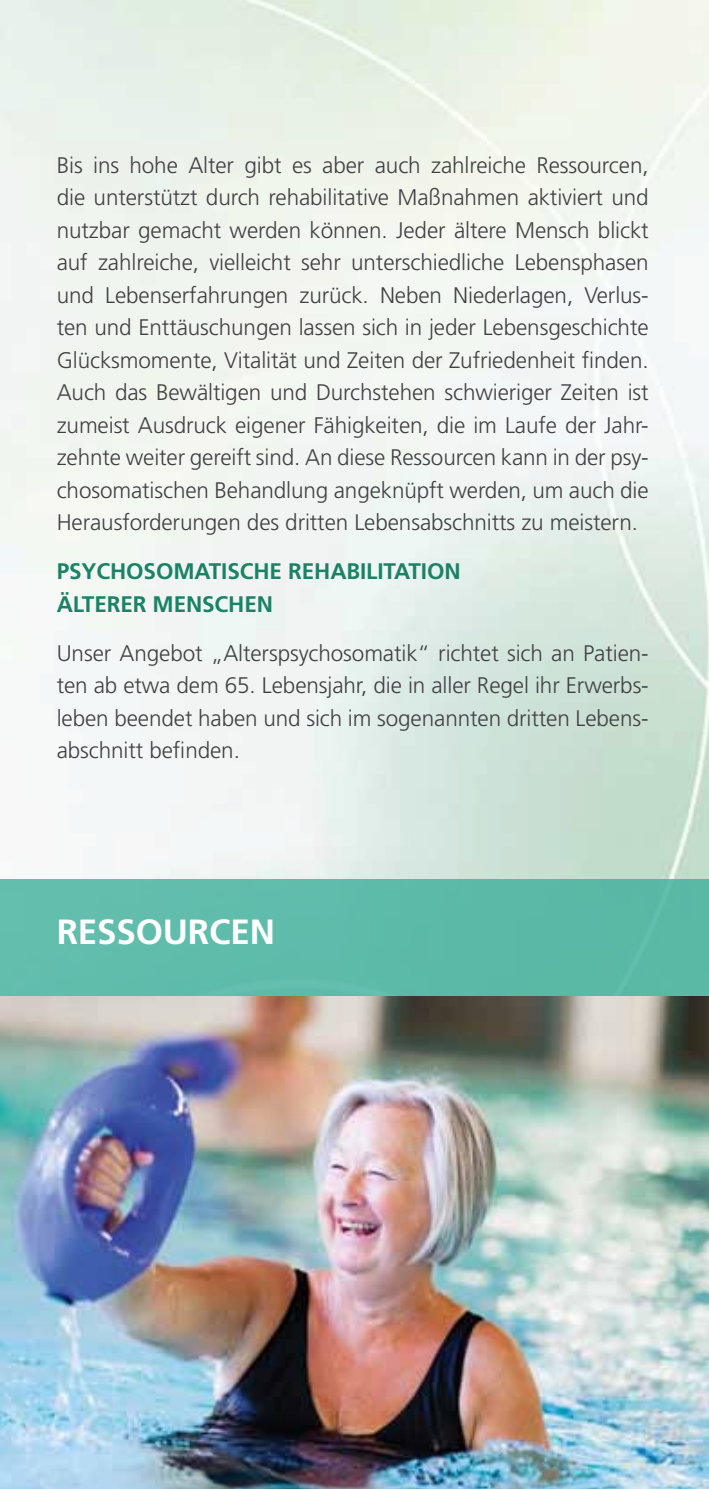
<style>
.page{position:relative;width:709px;height:1489px;background:#fff}
.page>*{position:absolute;margin:0;border:0;box-sizing:border-box;transform-origin:0 0}
.t1{font:700 35px "Frutiger LT";letter-spacing:-.005em;color:#fff}
.t2{font:300 22.5px/32.5px "Frutiger LT";letter-spacing:-.005em;color:#414042;text-align:justify}
.t3{font:700 22.5px/32.5px "Frutiger LT";letter-spacing:-.005em;color:#1a8265}
</style>
<div class="page">
<div style="left:0;top:879px;width:709px;height:117px;background:#5ebbaa"></div>
<img style="left:0;top:996px;width:709px;height:492px">
<p class="t2" style="left:57px;top:149px;width:593px">Bis ins hohe Alter gibt es aber auch zahlreiche Ressourcen, die unterstützt durch rehabilitative Maßnahmen aktiviert und nutzbar gemacht werden können. Jeder ältere Mensch blickt auf zahlreiche, vielleicht sehr unterschiedliche Lebensphasen und Lebenserfahrungen zurück. Neben Niederlagen, Verlus&shy;ten und Enttäuschungen lassen sich in jeder Lebensgeschichte Glücksmomente, Vitalität und Zeiten der Zufriedenheit finden.<br>Auch das Bewältigen und Durchstehen schwieriger Zeiten ist zumeist Ausdruck eigener Fähigkeiten, die im Laufe der Jahr&shy;zehnte weiter gereift sind. An diese Ressourcen kann in der psy&shy;chosomatischen Behandlung angeknüpft werden, um auch die Herausforderungen des dritten Lebensabschnitts zu meistern.</p>
<p class="t3" style="left:57px;top:555px;width:405px">PSYCHOSOMATISCHE REHABILITATION<br>ÄLTERER M ENSCHEN</p>
<p class="t2" style="left:57px;top:636px;width:593px">Unser Angebot „Alterspsychosomatik“ richtet sich an Patien&shy;ten ab etwa dem 65. Lebensjahr, die in aller Regel ihr Erwerbs&shy;leben beendet haben und sich im sogenannten dritten Lebens&shy;abschnitt befinden.</p>
<h1 class="t1" style="left:57px;top:911px;width:220px">RESSOURCEN</h1>
</div>
